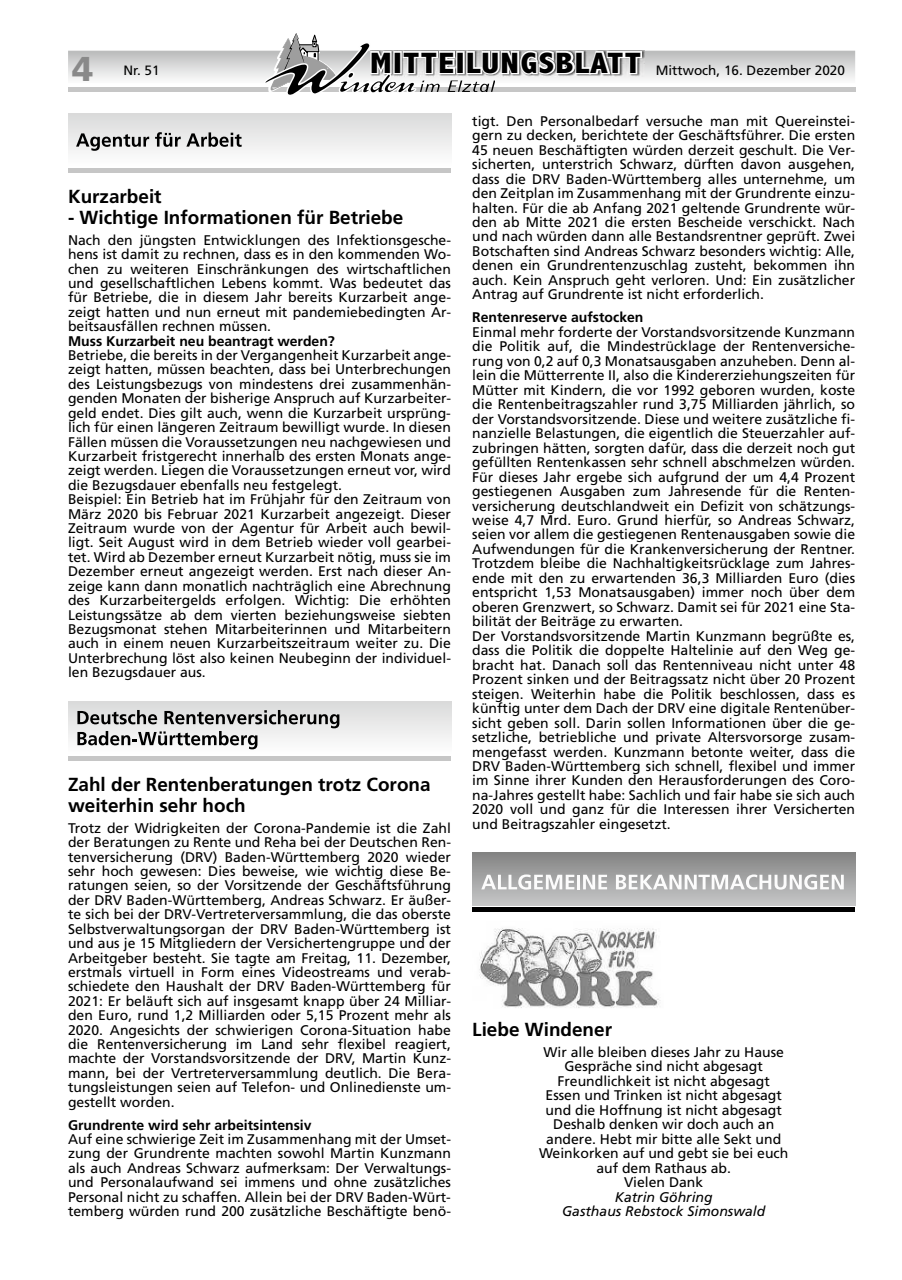
<style>
.page{position:relative;width:902px;height:1280px;background:#fff}
.page>*{position:absolute;margin:0;border:0;box-sizing:border-box;transform-origin:0 0}
.t1{font:900 34.5px "Frutiger";color:#898989}
.t2{font:700 18.9px/21px "Frutiger";color:#000}
.t3{font:13.95px/14.4px "Frutiger";color:#000;text-align:justify}
.t4{font:700 13.95px "Frutiger";color:#000}
.t5{font:italic 13.95px/14.4px "Frutiger";color:#000;text-align:center}
.t6{font:13.5px "Frutiger";color:#000}
.s1{font-family:"Abadi";font-weight:800;font-stretch:condensed;font-size:29.7px}
</style>
<div class="page">
<svg style="left:68px;top:33px;width:787px;height:62px"></svg>
<div style="left:472px;top:853px;width:383px;height:52px;background:linear-gradient(to bottom,#848483,#c5c6c7)"></div>
<hr style="left:472px;top:908px;width:383px;height:4px;background:#000">
<svg style="left:481px;top:874px;width:93px;height:16px"></svg>
<hr style="left:577px;top:875px;width:3px;height:14px;background:#fcfcfc">
<svg style="left:583px;top:875px;width:24px;height:14px"></svg>
<svg style="left:616px;top:874px;width:227px;height:16px"></svg>
<img style="left:479px;top:928px;width:182px;height:80px">
<div style="left:68px;top:113px;width:383px;height:52px;background:linear-gradient(to bottom,#d9dada,#fdfdfd)"></div>
<hr style="left:68px;top:168px;width:383px;height:4px;background:#c6c6c6">
<svg style="left:76px;top:133px;width:73px;height:18px"></svg>
<svg style="left:155px;top:132px;width:87px;height:15px"></svg>
<div style="left:68px;top:701px;width:383px;height:52px;background:linear-gradient(to bottom,#d9dada,#fdfdfd)"></div>
<hr style="left:68px;top:756px;width:383px;height:4px;background:#c6c6c6">
<svg style="left:77px;top:710px;width:262px;height:39px"></svg>
<p class="t6" style="left:370px;top:62px;width:476px"><span class="s1">MITTEILUNGSBLATT</span> Mittwoch, 16. Dezember 2020</p>
<p class="t3" style="left:472px;top:114px;width:384px">tigt. Den Personalbedarf versuche man mit Quereinstei&shy;gern zu decken, berichtete der Geschäftsführer. Die ersten 45 neuen Beschäftigten würden derzeit geschult. Die Ver&shy;sicherten, unterstrich Schwarz, dürften davon ausgehen, dass die DRV Baden-Württemberg alles unternehme, um den Zeitplan im Zusammenhang mit der Grundrente einzu&shy;halten. Für die ab Anfang 2021 geltende Grundrente wür&shy;den ab Mitte 2021 die ersten Bescheide verschickt. Nach und nach würden dann alle Bestandsrentner geprüft. Zwei Botschaften sind Andreas Schwarz besonders wichtig: Alle, denen ein Grundrentenzuschlag zusteht, bekommen ihn auch. Kein Anspruch geht verloren. Und: Ein zusätzlicher Antrag auf Grundrente ist nicht erforderlich.</p>
<p class="t4" style="left:472px;top:309px;width:173px">Rentenreserve aufstocken</p>
<p class="t3" style="left:472px;top:325px;width:384px;text-align:left">Einmal mehr forderte der Vorstandsvorsitzende Kunzmann die Politik auf, die Mindestrücklage der Rentenversiche&shy;rung von 0,2 auf 0,3 Monatsausgaben anzuheben. Denn al&shy;lein die Mütterrente II, also die Kindererziehungszeiten für Mütter mit Kindern, die vor 1992 geboren wurden, koste die Rentenbeitragszahler rund 3,75 Milliarden jährlich, so der Vorstandsvorsitzende. Diese und weitere zusätzliche fi&shy;nanzielle Belastungen, die eigentlich die Steuerzahler auf&shy;zubringen hätten, sorgten dafür, dass die derzeit noch gut gefüllten Rentenkassen sehr schnell abschmelzen würden.<br>Für dieses Jahr ergebe sich aufgrund der um 4,4 Prozent gestiegenen Ausgaben zum Jahresende für die Renten&shy;versicherung deutschlandweit ein Defizit von schätzungs&shy;weise 4,7 Mrd. Euro. Grund hierfür, so Andreas Schwarz, seien vor allem die gestiegenen Rentenausgaben sowie die Aufwendungen für die Krankenversicherung der Rentner.<br>Trotzdem bleibe die Nachhaltigkeitsrücklage zum Jahres&shy;ende mit den zu erwartenden 36,3 Milliarden Euro (dies entspricht 1,53 Monatsausgaben) immer noch über dem oberen Grenzwert, so Schwarz. Damit sei für 2021 eine Sta&shy;bilität der Beiträge zu erwarten.<br>Der Vorstandsvorsitzende Martin Kunzmann begrüßte es, dass die Politik die doppelte Haltelinie auf den Weg ge&shy;bracht hat. Danach soll das Rentenniveau nicht unter 48<br>Prozent sinken und der Beitragssatz nicht über 20 Prozent steigen. Weiterhin habe die Politik beschlossen, dass es künftig unter dem Dach der DRV eine digitale Rentenüber&shy;sicht geben soll. Darin sollen Informationen über die ge&shy;setzliche, betriebliche und private Altersvorsorge zusam&shy;mengefasst werden. Kunzmann betonte weiter, dass die DRV Baden-Württemberg sich schnell, flexibel und immer im Sinne ihrer Kunden den Herausforderungen des Coro&shy;na-Jahres gestellt habe: Sachlich und fair habe sie sich auch 2020 voll und ganz für die Interessen ihrer Versicherten und Beitragszahler eingesetzt.</p>
<h1 class="t1" style="left:72px;top:48px;width:23px">4</h1>
<p class="t6" style="left:123px;top:62px;width:38px">Nr. 51</p>
<h2 class="t2" style="left:68px;top:186px;width:95px">Kurzarbeit</h2>
<h2 class="t2" style="left:68px;top:207px;width:337px">- Wichtige Informationen für Betriebe</h2>
<p class="t3" style="left:68px;top:232px;width:384px">Nach den jüngsten Entwicklungen des Infektionsgesche&shy;hens ist damit zu rechnen, dass es in den kommenden Wo&shy;chen zu weiteren Einschränkungen des wirtschaftlichen und gesellschaftlichen Lebens kommt. Was bedeutet das für Betriebe, die in diesem Jahr bereits Kurzarbeit ange&shy;zeigt hatten und nun erneut mit pandemiebedingten Ar&shy;beitsausfällen rechnen müssen.</p>
<p class="t4" style="left:68px;top:333px;width:268px">Muss Kurzarbeit neu beantragt werden?</p>
<p class="t3" style="left:68px;top:348px;width:384px;text-align:left">Betriebe, die bereits in der Vergangenheit Kurzarbeit ange&shy;zeigt hatten, müssen beachten, dass bei Unterbrechungen des Leistungsbezugs von mindestens drei zusammenhän&shy;genden Monaten der bisherige Anspruch auf Kurzarbeiter&shy;geld endet. Dies gilt auch, wenn die Kurzarbeit ursprüng&shy;lich für einen längeren Zeitraum bewilligt wurde. In diesen Fällen müssen die Voraussetzungen neu nachgewiesen und Kurzarbeit fristgerecht innerhalb des ersten Monats ange&shy;zeigt werden. Liegen die Voraussetzungen erneut vor, wird die Bezugsdauer ebenfalls neu festgelegt.<br>Beispiel: Ein Betrieb hat im Frühjahr für den Zeitraum von März 2020 bis Februar 2021 Kurzarbeit angezeigt. Dieser Zeitraum wurde von der Agentur für Arbeit auch bewil&shy;ligt. Seit August wird in dem Betrieb wieder voll gearbei&shy;tet. Wird ab Dezember erneut Kurzarbeit nötig, muss sie im Dezember erneut angezeigt werden. Erst nach dieser An&shy;zeige kann dann monatlich nachträglich eine Abrechnung des Kurzarbeitergelds erfolgen. Wichtig: Die erhöhten Leistungssätze ab dem vierten beziehungsweise siebten Bezugsmonat stehen Mitarbeiterinnen und Mitarbeitern auch in einem neuen Kurzarbeitszeitraum weiter zu. Die Unterbrechung löst also keinen Neubeginn der individuel&shy;len Bezugsdauer aus.</p>
<h2 class="t2" style="left:68px;top:774px;width:364px">Zahl der Rentenberatungen trotz Corona weiterhin sehr hoch</h2>
<p class="t3" style="left:68px;top:820px;width:384px">Trotz der Widrigkeiten der Corona-Pandemie ist die Zahl der Beratungen zu Rente und Reha bei der Deutschen Ren&shy;tenversicherung (DRV) Baden-Württemberg 2020 wieder sehr hoch gewesen: Dies beweise, wie wichtig diese Be&shy;ratungen seien, so der Vorsitzende der Geschäftsführung der DRV Baden-Württemberg, Andreas Schwarz. Er äußer&shy;te sich bei der DRV-Vertreterversammlung, die das oberste Selbstverwaltungsorgan der DRV Baden-Württemberg ist und aus je 15 Mitgliedern der Versichertengruppe und der Arbeitgeber besteht. Sie tagte am Freitag, 11. Dezember, erstmals virtuell in Form eines Videostreams und verab&shy;schiedete den Haushalt der DRV Baden-Württemberg für 2021: Er beläuft sich auf insgesamt knapp über 24 Milliar&shy;den Euro, rund 1,2 Milliarden oder 5,15 Prozent mehr als 2020. Angesichts der schwierigen Corona-Situation habe die Rentenversicherung im Land sehr flexibel reagiert, machte der Vorstandsvorsitzende der DRV, Martin Kunz&shy;mann, bei der Vertreterversammlung deutlich. Die Bera&shy;tungsleistungen seien auf Telefon- und Onlinedienste um&shy;gestellt worden.</p>
<p class="t4" style="left:68px;top:1116px;width:245px">Grundrente wird sehr arbeitsintensiv</p>
<p class="t3" style="left:68px;top:1132px;width:384px">Auf eine schwierige Zeit im Zusammenhang mit der Umset&shy;zung der Grundrente machten sowohl Martin Kunzmann als auch Andreas Schwarz aufmerksam: Der Verwaltungs&shy;und Personalaufwand sei immens und ohne zusätzliches Personal nicht zu schaffen. Allein bei der DRV Baden-Würt&shy;temberg würden rund 200 zusätzliche Beschäftigte benö-</p>
<h2 class="t2" style="left:472px;top:1019px;width:141px">Liebe Windener</h2>
<p class="t3" style="left:539px;top:1045px;width:251px;text-align:center">Wir alle bleiben dieses Jahr zu Hause<br>Gespräche sind nicht abgesagt<br>Freundlichkeit ist nicht abgesagt<br>Essen und Trinken ist nicht abgesagt und die Hoffnung ist nicht abgesagt<br>Deshalb denken wir doch auch an andere. Hebt mir bitte alle Sekt und<br>Weinkorken auf und gebt sie bei euch auf dem Rathaus ab.<br>Vielen Dank</p>
<p class="t5" style="left:562px;top:1189px;width:204px">Katrin Göhring<br>Gasthaus Rebstock Simonswald</p>
</div>
